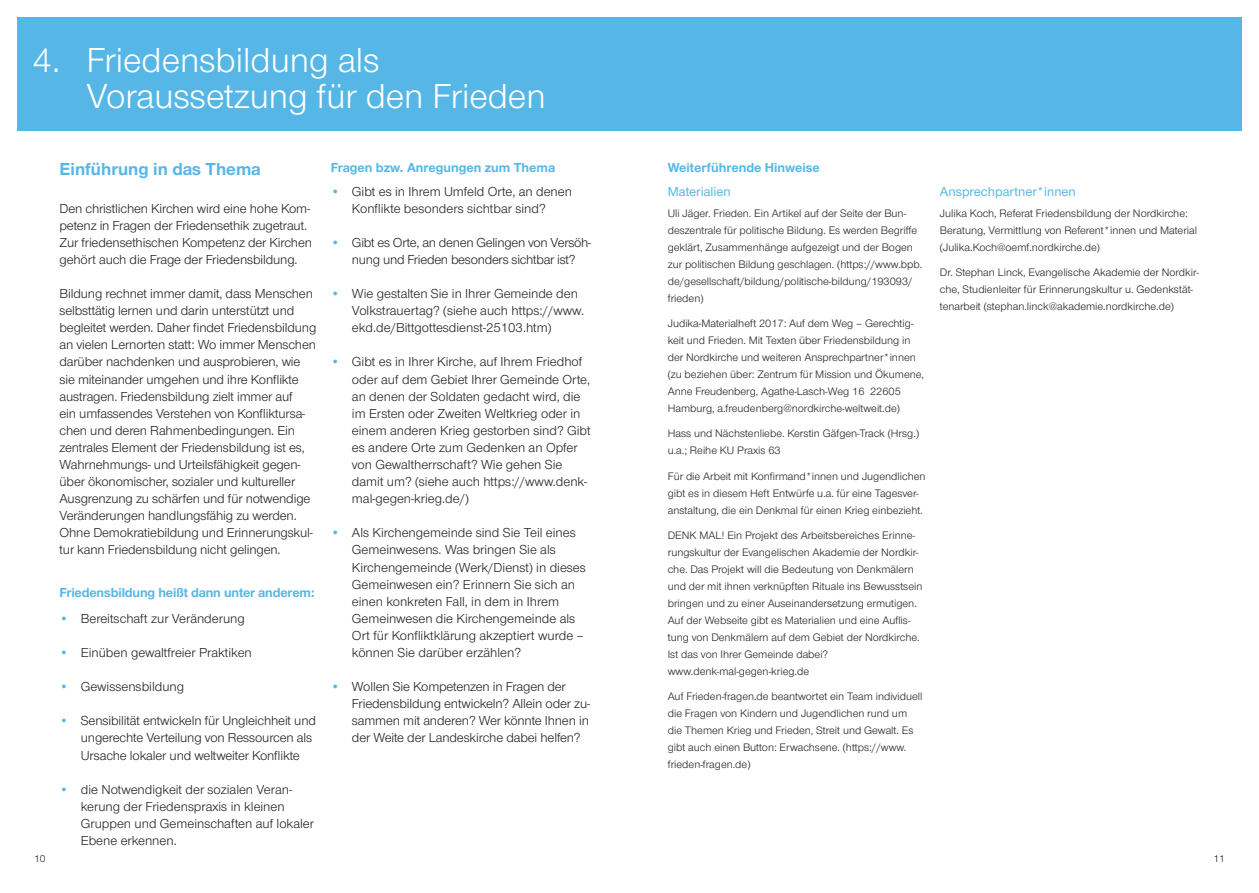
<style>
.page{position:relative;width:1259px;height:893px;background:#fff}
.page>*{position:absolute;margin:0;border:0;box-sizing:border-box;transform-origin:0 0}
.t1{font:36px/36px "Nordelbica";color:#fff}
.t2{font:700 18px "Nordelbica";color:#56b7e7}
.t3{font:13.5px/17.1px "Nordelbica";letter-spacing:-.01em;color:#231f20}
.t4{font:700 13.5px "Nordelbica";letter-spacing:-.005em;color:#56b7e7}
.t5{font:500 13.5px "Nordelbica";color:#56b7e7}
.t6{font:11.25px/17px "Nordelbica";color:#231f20}
.t7{font:10.5px "Nordelbica";color:#231f20}
.s1{color:#56b7e7}
</style>
<div class="page">
<div style="left:17px;top:17px;width:1225px;height:114px;background:#56b7e7"></div>
<h1 class="t1" style="left:86px;top:42px;width:461px;text-indent:-54px">4. Friedensbildung als<br>Voraussetzung für den Frieden</h1>
<h1 class="t1" style="left:86px;top:42px;width:178px;text-indent:-54px">x xxxxr gxxxxitek ur</h1>
<h2 class="t2" style="left:60px;top:158px;width:203px">Einführung in das Thema</h2>
<p class="t3" style="left:60px;top:200px;width:254px">Den christlichen Kirchen wird eine hohe Kom&shy;petenz in Fragen der Friedensethik zugetraut.<br>Zur friedensethischen Kompetenz der Kirchen gehört auch die Frage der Friedensbildung.</p>
<p class="t3" style="left:60px;top:285px;width:258px">Bildung rechnet immer damit, dass Menschen selbsttätig lernen und darin unterstützt und begleitet werden. Daher findet Friedensbildung an vielen Lernorten statt: Wo immer Menschen darüber nachdenken und ausprobieren, wie sie miteinander umgehen und ihre Konflikte austragen. Friedensbildung zielt immer auf<br>ein umfassendes Verstehen von Konfliktursa&shy;chen und deren Rahmenbedingungen. Ein zentrales Element der Friedensbildung ist es, Wahrnehmungs- und Urteilsfähigkeit gegen&shy;über ökonomischer, sozialer und kultureller Ausgrenzung zu schärfen und für notwendige Veränderungen handlungsfähig zu werden.<br>Ohne Demokratiebildung und Erinnerungskul&shy;tur kann Friedensbildung nicht gelingen.</p>
<p class="t4" style="left:60px;top:584px;width:257px">Friedensbildung heißt dann unter anderem:</p>
<p class="t3" style="left:60px;top:610px;width:187px"><span class="s1">•</span> Bereitschaft zur Veränderung</p>
<p class="t3" style="left:60px;top:644px;width:194px"><span class="s1">•</span> Einüben gewaltfreier Praktiken</p>
<p class="t3" style="left:60px;top:678px;width:126px"><span class="s1">•</span> Gewissensbildung</p>
<p class="t3" style="left:81px;top:712px;width:237px;text-indent:-21px"><span class="s1">•</span> Sensibilität entwickeln für Ungleichheit und ungerechte Verteilung von Ressourcen als<br>Ursache lokaler und weltweiter Konflikte</p>
<p class="t3" style="left:81px;top:781px;width:235px;text-indent:-21px"><span class="s1">•</span> die Notwendigkeit der sozialen Veran&shy;kerung der Friedenspraxis in kleinen Gruppen und Gemeinschaften auf lokaler Ebene erkennen.</p>
<p class="t4" style="left:331px;top:159px;width:226px">Fragen bzw. Anregungen zum Thema</p>
<p class="t3" style="left:331px;top:183px;width:243px;text-align:center"><span class="s1">•</span> Gibt es in Ihrem Umfeld Orte, an denen<br>Konflikte besonders sichtbar sind?</p>
<p class="t3" style="left:331px;top:234px;width:262px;text-align:center"><span class="s1">•</span> Gibt es Orte, an denen Gelingen von Versöh&shy;nung und Frieden besonders sichtbar ist?</p>
<p class="t3" style="left:352px;top:285px;width:234px;text-indent:-21px"><span class="s1">•</span> Wie gestalten Sie in Ihrer Gemeinde den<br>Volkstrauertag? (siehe auch https://www. ekd.de/Bittgottesdienst-25103.htm)</p>
<p class="t3" style="left:352px;top:353px;width:240px;text-indent:-21px"><span class="s1">•</span> Gibt es in Ihrer Kirche, auf Ihrem Friedhof oder auf dem Gebiet Ihrer Gemeinde Orte, an denen der Soldaten gedacht wird, die im Ersten oder Zweiten Weltkrieg oder in einem anderen Krieg gestorben sind? Gibt es andere Orte zum Gedenken an Opfer von Gewaltherrschaft? Wie gehen Sie damit um? (siehe auch https://www.denk&shy;mal-gegen-krieg.de/)</p>
<p class="t3" style="left:352px;top:524px;width:235px;text-indent:-21px"><span class="s1">•</span> Als Kirchengemeinde sind Sie Teil eines Gemeinwesens. Was bringen Sie als Kirchengemeinde (Werk/Dienst) in dieses Gemeinwesen ein? Erinnern Sie sich an einen konkreten Fall, in dem in Ihrem Gemeinwesen die Kirchengemeinde als Ort für Konfliktklärung akzeptiert wurde – können Sie darüber erzählen?</p>
<p class="t3" style="left:352px;top:678px;width:240px;text-indent:-21px"><span class="s1">•</span> Wollen Sie Kompetenzen in Fragen der Friedensbildung entwickeln? Allein oder zu&shy;sammen mit anderen? Wer könnte Ihnen in der Weite der Landeskirche dabei helfen?</p>
<p class="t4" style="left:668px;top:159px;width:153px">Weiterführende Hinweise</p>
<p class="t5" style="left:668px;top:183px;width:64px">Materialien</p>
<p class="t6" style="left:668px;top:205px;width:256px">Uli Jäger. Frieden. Ein Artikel auf der Seite der Bun&shy;deszentrale für politische Bildung. Es werden Begriffe geklärt, Zusammenhänge aufgezeigt und der Bogen zur politischen Bildung geschlagen. (https://www.bpb. de/gesellschaft/bildung/politische-bildung/193093/ frieden)</p>
<p class="t6" style="left:668px;top:315px;width:258px">Judika-Materialheft 2017: Auf dem Weg – Gerechtig&shy;keit und Frieden. Mit Texten über Friedensbildung in der Nordkirche und weiteren Ansprechpartner*innen (zu beziehen über: Zentrum für Mission und Ökumene, Anne Freudenberg, Agathe-Lasch-Weg 16 22605<br>Hamburg, a.freudenberg@nordkirche-weltweit.de)</p>
<p class="t6" style="left:668px;top:425px;width:253px">Hass und Nächstenliebe. Kerstin Gäfgen-Track (Hrsg.) u.a.; Reihe KU Praxis 63</p>
<p class="t6" style="left:668px;top:467px;width:259px">Für die Arbeit mit Konfirmand*innen und Jugendlichen gibt es in diesem Heft Entwürfe u.a. für eine Tagesver&shy;anstaltung, die ein Denkmal für einen Krieg einbezieht.</p>
<p class="t6" style="left:668px;top:527px;width:256px">DENK MAL! Ein Projekt des Arbeitsbereiches Erinne&shy;rungskultur der Evangelischen Akademie der Nordkir&shy;che. Das Projekt will die Bedeutung von Denkmälern und der mit ihnen verknüpften Rituale ins Bewusstsein bringen und zu einer Auseinandersetzung ermutigen.<br>Auf der Webseite gibt es Materialien und eine Auflis&shy;tung von Denkmälern auf dem Gebiet der Nordkirche.<br>Ist das von Ihrer Gemeinde dabei? www.denk-mal-gegen-krieg.de</p>
<p class="t6" style="left:668px;top:688px;width:256px">Auf Frieden-fragen.de beantwortet ein Team individuell die Fragen von Kindern und Jugendlichen rund um die Themen Krieg und Frieden, Streit und Gewalt. Es gibt auch einen Button: Erwachsene. (https://www. frieden-fragen.de)</p>
<p class="t5" style="left:940px;top:183px;width:137px">Ansprechpartner*innen</p>
<p class="t6" style="left:940px;top:205px;width:259px">Julika Koch, Referat Friedensbildung der Nordkirche:<br>Beratung, Vermittlung von Referent*innen und Material (Julika.Koch@oemf.nordkirche.de)</p>
<p class="t6" style="left:940px;top:264px;width:260px">Dr. Stephan Linck, Evangelische Akademie der Nordkir&shy;che, Studienleiter für Erinnerungskultur u. Gedenkstät&shy;tenarbeit (stephan.linck@akademie.nordkirche.de)</p>
<p class="t7" style="left:34px;top:853px;width:13px">10</p>
<p class="t7" style="left:1213px;top:853px;width:13px">11</p>
</div>
